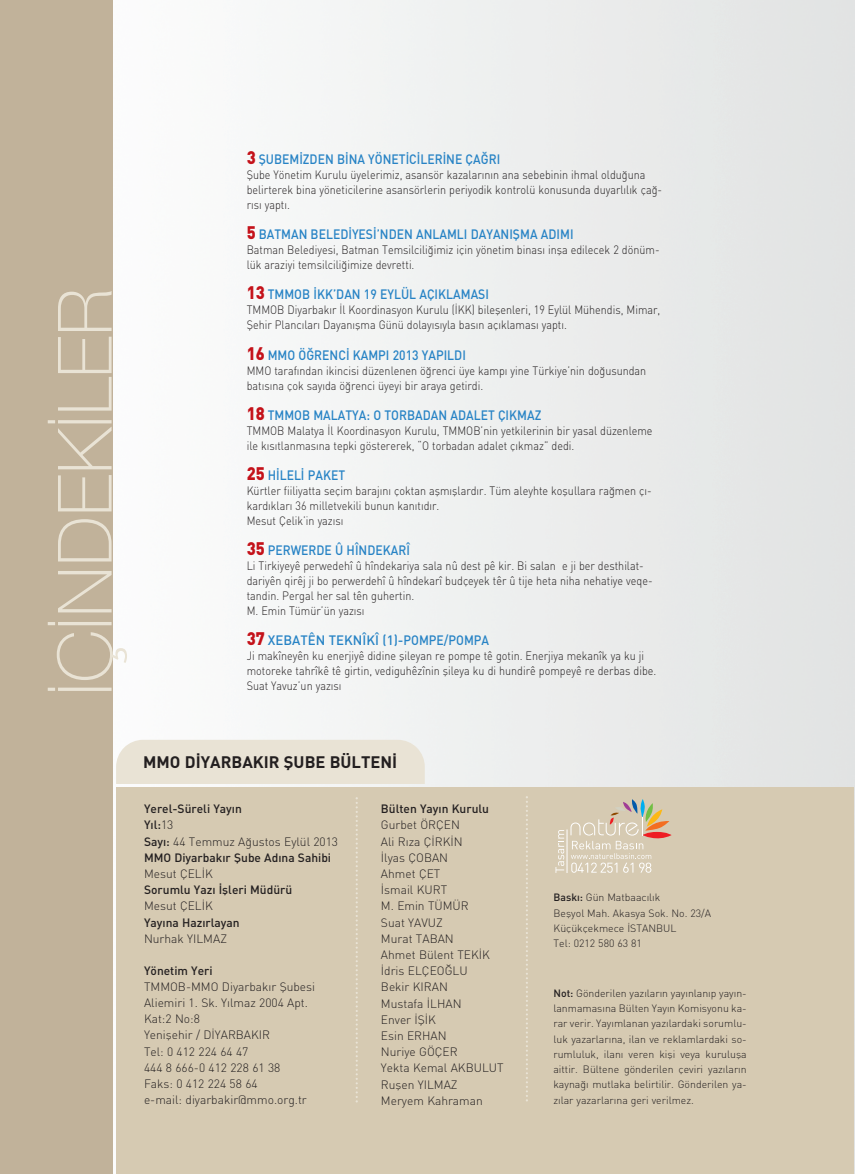
<style>
.page{position:relative;width:855px;height:1174px;background:#fff}
.page>*{position:absolute;margin:0;border:0;box-sizing:border-box;transform-origin:0 0}
.t1{font:75px "Helvetica T Thin";color:#e9e3d5}
.t2{font:16.5px "DINT Bold";color:#231f20}
.t3{font:13.5px "DINT Medium";color:#2783c5;scale:.9 1}
.t4{font:13.5px "DINT Medium";color:#2783c5}
.t5{font:12px/15px "DINT Light";color:#231f20;scale:.9 1}
.t6{font:12px/16.2px "DINT Light";color:#231f20}
.t7{font:12px/16.2px "DINT Medium";color:#231f20}
.t8{font:10.5px/15.3px "DINT Light";color:#231f20;text-align:justify}
.s1{font-family:"DINT Black";font-size:18px;color:#c4121a}
.s2{font-family:"DINT Light"}
.s3{font-family:"DINT Medium"}
</style>
<div class="page">
<div style="left:0;top:1px;width:112px;height:1173px;background:#c1b29a"></div>
<div style="left:116px;top:787px;width:738px;height:387px;background:#d6cab2"></div>
<div style="left:116px;top:740px;width:309px;height:44px;background:#e9e3d5"></div>
<svg style="left:355px;top:797px;width:3px;height:305px"></svg>
<svg style="left:526px;top:796px;width:2px;height:305px"></svg>
<svg style="left:555px;top:830px;width:9px;height:43px"></svg>
<hr style="left:566px;top:829px;width:1px;height:44px;background:#fff">
<svg style="left:570px;top:799px;width:101px;height:73px"></svg>
<h1 class="t1" style="left:58px;top:695px;width:409px;rotate:-90deg">‹Ç‹NDEK‹LER</h1>
<p class="t3" style="left:247px;top:155px;width:283px"><span class="s1">3</span> fiUBEM‹ZDEN B‹NA YÖNET‹C‹LER‹NE ÇA⁄RI</p>
<p class="t5" style="left:247px;top:169px;width:463px">fiube Yönetim Kurulu üyelerimiz, asansör kazalar›n›n ana sebebinin ihmal oldu¤una belirterek bina yöneticilerine asansörlerin periyodik kontrolü konusunda duyarl›l›k ça¤- r›s› yapt›.</p>
<p class="t3" style="left:247px;top:230px;width:365px"><span class="s1">5</span> BATMAN BELED‹YES‹’NDEN ANLAMLI DAYANIfiMA ADIMI</p>
<p class="t5" style="left:247px;top:244px;width:460px">Batman Belediyesi, Batman Temsilcili¤imiz için yönetim binas› infla edilecek 2 dönüm&shy;lük araziyi temsilcili¤imize devretti.</p>
<p class="t3" style="left:247px;top:290px;width:271px"><span class="s1">13</span> TMMOB ‹KK’DAN 19 EYLÜL AÇIKLAMASI</p>
<p class="t5" style="left:247px;top:304px;width:461px">TMMOB Diyarbak›r ‹l Koordinasyon Kurulu (‹KK) bileflenleri, 19 Eylül Mühendis, Mimar, fiehir Planc›lar› Dayan›flma Günü dolay›s›yla bas›n aç›klamas› yapt›.</p>
<p class="t3" style="left:247px;top:350px;width:245px"><span class="s1">16</span> MMO Ö⁄RENC‹ KAMPI 2013 YAPILDI</p>
<p class="t5" style="left:247px;top:364px;width:445px">MMO taraf›ndan ikincisi düzenlenen ö¤renci üye kamp› yine Türkiye’nin do¤usundan bat›s›na çok say›da ö¤renci üyeyi bir araya getirdi.</p>
<p class="t3" style="left:247px;top:410px;width:329px"><span class="s1">18</span> TMMOB MALATYA: O TORBADAN ADALET ÇIKMAZ</p>
<p class="t5" style="left:247px;top:424px;width:452px">TMMOB Malatya ‹l Koordinasyon Kurulu, TMMOB’nin yetkilerinin bir yasal düzenleme ile k›s›tlanmas›na tepki göstererek, “O torbadan adalet ç›kmaz” dedi.</p>
<p class="t3" style="left:247px;top:470px;width:111px"><span class="s1">25</span> H‹LEL‹ PAKET</p>
<p class="t5" style="left:247px;top:484px;width:451px">Kürtler fiiliyatta seçim baraj›n› çoktan aflm›fllard›r. Tüm aleyhte koflullara ra¤men ç›- kard›klar› 36 milletvekili bunun kan›t›d›r.<br>Mesut Çelik’in yaz›s›</p>
<p class="t3" style="left:247px;top:545px;width:183px"><span class="s1">35</span> PERWERDE Û HÎNDEKARÎ</p>
<p class="t5" style="left:247px;top:559px;width:452px">Li Tirkiyeyê perwedehî û hîndekariya sala nû dest pê kir. Bi salan e ji ber desthilat&shy;dariyên qirêj ji bo perwerdehî û hîndekarî budçeyek têr û tije heta niha nehatiye veqe&shy;tandin. Pergal her sal tên guhertin.<br>M. Emin Tümür’ün yaz›s›</p>
<p class="t4" style="left:247px;top:635px;width:244px"><span class="s1">37</span> XEBATÊN TEKNÎKÎ (1)-POMPE/POMPA</p>
<p class="t5" style="left:247px;top:649px;width:457px">Ji makîneyên ku enerjiyê didine flileyan re pompe tê gotin. Enerjiya mekanîk ya ku ji motoreke tahrîkê tê girtin, vediguhêzînin flileya ku di hundirê pompeyê re derbas dibe.<br>Suat Yavuz’un yaz›s›</p>
<h2 class="t2" style="left:143px;top:756px;width:256px">MMO D‹YARBAKIR fiUBE BÜLTEN‹</h2>
<p class="t7" style="left:144px;top:802px;width:99px">Yerel-Süreli Yay›n<br>Y›l:<span class="s2">13</span></p>
<p class="t6" style="left:144px;top:834px;width:196px"><span class="s3">Say›:</span> 44 Temmuz A¤ustos Eylül 2013</p>
<p class="t7" style="left:144px;top:850px;width:189px">MMO Diyarbak›r fiube Ad›na Sahibi</p>
<p class="t6" style="left:144px;top:867px;width:70px">Mesut ÇEL‹K</p>
<p class="t7" style="left:144px;top:883px;width:150px">Sorumlu Yaz› ‹flleri Müdürü</p>
<p class="t6" style="left:144px;top:899px;width:70px">Mesut ÇEL‹K</p>
<p class="t7" style="left:144px;top:915px;width:97px">Yay›na Haz›rlayan</p>
<p class="t6" style="left:144px;top:931px;width:84px">Nurhak YILMAZ</p>
<p class="t7" style="left:144px;top:963px;width:70px">Yönetim Yeri</p>
<p class="t6" style="left:144px;top:979px;width:173px">TMMOB-MMO Diyarbak›r fiubesi<br>Aliemiri 1. Sk. Y›lmaz 2004 Apt.<br>Kat:2 No:8<br>Yeniflehir / D‹YARBAKIR<br>Tel: 0 412 224 64 47<br>444 8 666-0 412 228 61 38<br>Faks: 0 412 224 58 64<br>e-mail: diyarbakir@mmo.org.tr</p>
<p class="t7" style="left:381px;top:802px;width:110px">Bülten Yay›n Kurulu</p>
<p class="t6" style="left:381px;top:818px;width:124px">Gurbet ÖRÇEN<br>Ali R›za Ç‹RK‹N<br>‹lyas ÇOBAN<br>Ahmet ÇET<br>‹smail KURT<br>M. Emin TÜMÜR<br>Suat YAVUZ<br>Murat TABAN<br>Ahmet Bülent TEK‹K ‹dris ELÇEO⁄LU<br>Bekir KIRAN<br>Mustafa ‹LHAN<br>Enver ‹fi‹K<br>Esin ERHAN<br>Nuriye GÖÇER<br>Yekta Kemal AKBULUT<br>Ruflen YILMAZ<br>Meryem Kahraman</p>
<p class="t8" style="left:553px;top:891px;width:159px;text-align:left"><span class="s3">Bask›:</span> Gün Matbaac›l›k<br>Beflyol Mah. Akasya Sok. No. 23/A<br>Küçükçekmece ‹STANBUL<br>Tel: 0212 580 63 81</p>
<p class="t8" style="left:553px;top:986px;width:195px"><span class="s3">Not:</span> Gönderilen yaz›lar›n yay›nlan›p yay›n&shy;lanmamas›na Bülten Yay›n Komisyonu ka&shy;rar verir. Yay›mlanan yaz›lardaki sorumlu&shy;luk yazarlar›na, ilan ve reklamlardaki so&shy;rumluluk, ilan› veren kifli veya kurulufla aittir. Bültene gönderilen çeviri yaz›lar›n kayna¤› mutlaka belirtilir. Gönderilen ya&shy;z›lar yazarlar›na geri verilmez.</p>
</div>
